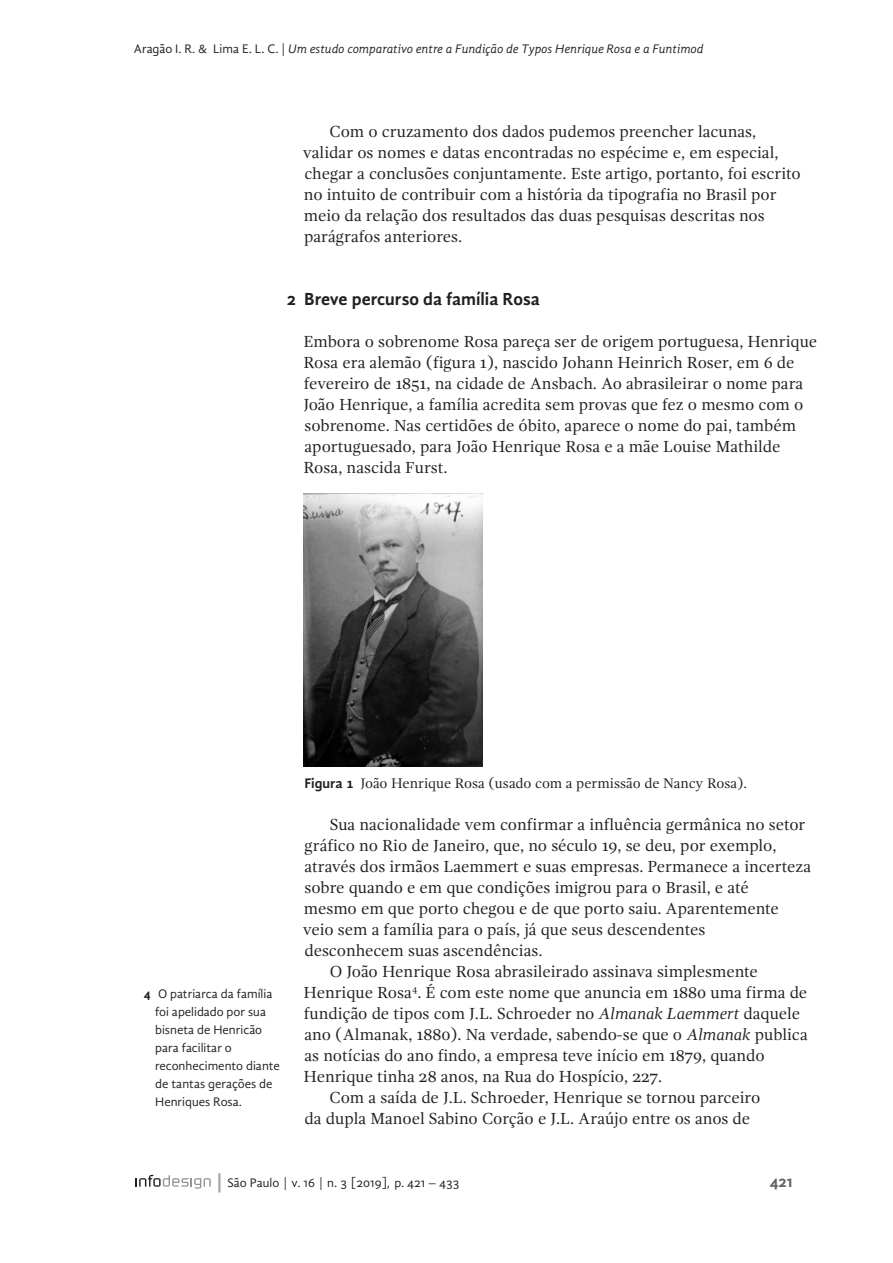
<style>
.page{position:relative;width:893px;height:1263px;background:#fff}
.page>*{position:absolute;margin:0;border:0;box-sizing:border-box;transform-origin:0 0}
.t1{font:700 18px "Gandhi Sans";color:#231f20}
.PT_Corpo_de_texto{font:16.5px/21px "Gandhi Serif";color:#231f20}
.t2{font:700 16.5px "Gandhi Sans";color:#636366}
.t3{font:14.25px "Gandhi Serif";letter-spacing:-.005em;color:#231f20}
.t4{font:12.75px/18px "Gandhi Sans";color:#231f20}
.t5{font:italic 12.75px "Gandhi Sans";color:#231f20}
.s1{font-style:normal}
.s2{font-weight:700}
.s3{font-family:"Gandhi Sans";font-weight:700}
.s4{font-style:italic}
.s5{font-size:19.2px;color:#a8a9ad}
</style>
<div class="page">
<svg style="left:136px;top:1175px;width:75px;height:13px"></svg>
<img style="left:303px;top:493px;width:179px;height:274px">
<p class="t5" style="left:134px;top:41px;width:571px"><span class="s1">Aragão I. R. &amp; Lima E. L. C. |</span> Um estudo comparativo entre a Fundição de Typos Henrique Rosa e a Funtimod</p>
<p class="PT_Corpo_de_texto" style="left:303px;top:121px;width:500px;text-indent:27px">Com o cruzamento dos dados pudemos preencher lacunas, validar os nomes e datas encontradas no espécime e, em especial, chegar a conclusões conjuntamente. Este artigo, portanto, foi escrito no intuito de contribuir com a história da tipografia no Brasil por meio da relação dos resultados das duas pesquisas descritas nos parágrafos anteriores.</p>
<p class="t1" style="left:286px;top:288px;width:255px">2 Breve percurso da família Rosa</p>
<p class="PT_Corpo_de_texto" style="left:303px;top:331px;width:515px">Embora o sobrenome Rosa pareça ser de origem portuguesa, Henrique Rosa era alemão (figura 1), nascido Johann Heinrich Roser, em 6 de fevereiro de 1851, na cidade de Ansbach. Ao abrasileirar o nome para João Henrique, a família acredita sem provas que fez o mesmo com o sobrenome. Nas certidões de óbito, aparece o nome do pai, também aportuguesado, para João Henrique Rosa e a mãe Louise Mathilde Rosa, nascida Furst.</p>
<p class="t4" style="left:155px;top:984px;width:126px;text-indent:-11px"><span class="s2">4</span> O patriarca da família foi apelidado por sua bisneta de Henricão para facilitar o reconhecimento diante de tantas gerações de<br>Henriques Rosa.</p>
<p class="t3" style="left:304px;top:775px;width:444px"><span class="s3">Figura 1</span> João Henrique Rosa (usado com a permissão de Nancy Rosa).</p>
<p class="PT_Corpo_de_texto" style="left:303px;top:814px;width:510px;text-indent:27px">Sua nacionalidade vem confirmar a influência germânica no setor gráfico no Rio de Janeiro, que, no século 19, se deu, por exemplo, através dos irmãos Laemmert e suas empresas. Permanece a incerteza sobre quando e em que condições imigrou para o Brasil, e até<br>mesmo em que porto chegou e de que porto saiu. Aparentemente veio sem a família para o país, já que seus descendentes<br>desconhecem suas ascendências.</p>
<p class="PT_Corpo_de_texto" style="left:303px;top:961px;width:506px;text-indent:26px">O João Henrique Rosa abrasileirado assinava simplesmente Henrique Rosa<sup>4</sup>. É com este nome que anuncia em 1880 uma firma de fundição de tipos com J.L. Schroeder no <span class="s4">Almanak Laemmert</span> daquele ano (Almanak, 1880). Na verdade, sabendo-se que o <span class="s4">Almanak</span> publica as notícias do ano findo, a empresa teve início em 1879, quando Henrique tinha 28 anos, na Rua do Hospício, 227.</p>
<p class="PT_Corpo_de_texto" style="left:304px;top:1087px;width:457px;text-indent:25px">Com a saída de J.L. Schroeder, Henrique se tornou parceiro da dupla Manoel Sabino Corção e J.L. Araújo entre os anos de</p>
<p class="t4" style="left:214px;top:1173px;width:247px"><span class="s5">|</span>São Paulo | v. 16 | n. 3 [2019], p. 421 – 433</p>
<p class="t2" style="left:770px;top:1171px;width:25px">421</p>
</div>
